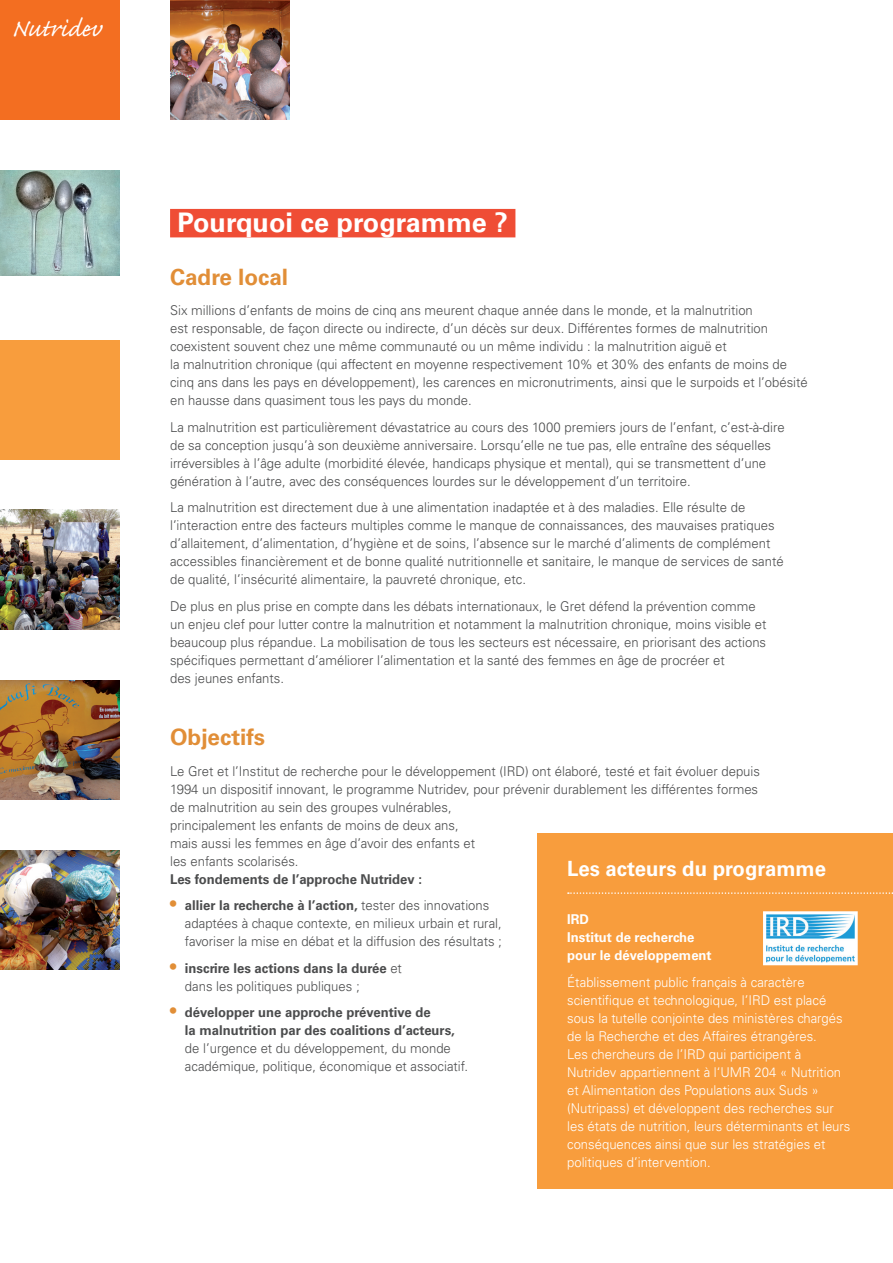
<style>
.page{position:relative;width:893px;height:1263px;background:#fff}
.page>*{position:absolute;margin:0;border:0;box-sizing:border-box;transform-origin:0 0}
.t1{font:31.5px "Caflisch Script Pro";letter-spacing:-.005em;color:#fff}
.t2{font:700 27px "Univers LT Std";color:#fff}
.t3{font:700 22.5px "Univers LT Std";color:#e18e37}
.t4{font:700 21px "Univers LT Std";color:#fff}
.t5{font:300 13.5px/18px "Univers LT Std";color:#4b4c4d}
.t6{font:300 13.5px/18px "Univers LT Std";color:#fff}
.t7{font:700 13.5px/18px "Univers LT Std";color:#4b4c4d}
.t8{font:700 13.5px/18px "Univers LT Std";color:#fff}
.s1{font-weight:700;font-size:18px;color:#e18e37}
.s2{font-weight:700}
.s3{font-size:18px;color:#e18e37}
.s4{font-weight:300}
</style>
<div class="page">
<div style="left:0;top:340px;width:119px;height:119px;background:#f89d3d"></div>
<img style="left:0;top:170px;width:119px;height:106px">
<img style="left:0;top:510px;width:119px;height:119px">
<img style="left:0;top:680px;width:119px;height:119px">
<div style="left:170px;top:209px;width:345px;height:28px;background:#ef4d35"></div>
<div style="left:538px;top:833px;width:355px;height:355px;background:#f89d3d"></div>
<svg style="left:568px;top:892px;width:325px;height:2px"></svg>
<img style="left:0;top:850px;width:119px;height:120px">
<img style="left:170px;top:0;width:119px;height:119px">
<div style="left:0;top:0;width:119px;height:120px;background:#f36e21"></div>
<svg style="left:763px;top:911px;width:95px;height:55px;background:#b5dbeb"></svg>
<h1 class="t1" style="left:12px;top:12px;width:91px">Nutridev</h1>
<h2 class="t2" style="left:178px;top:207px;width:332px">Pourquoi ce programme ?</h2>
<h3 class="t3" style="left:170px;top:264px;width:120px">Cadre local</h3>
<p class="t5" style="left:170px;top:302px;width:639px">Six millions d’enfants de moins de cinq ans meurent chaque année dans le monde, et la malnutrition<br>est responsable, de façon directe ou indirecte, d’un décès sur deux. Différentes formes de malnutrition coexistent souvent chez une même communauté ou un même individu : la malnutrition aiguë et<br>la malnutrition chronique (qui affectent en moyenne respectivement 10% et 30% des enfants de moins de cinq ans dans les pays en développement), les carences en micronutriments, ainsi que le surpoids et l’obésité en hausse dans quasiment tous les pays du monde.</p>
<p class="t5" style="left:170px;top:418px;width:616px">La malnutrition est particulièrement dévastatrice au cours des 1000 premiers jours de l’enfant, c’est-à-dire de sa conception jusqu’à son deuxième anniversaire. Lorsqu’elle ne tue pas, elle entraîne des séquelles irréversibles à l’âge adulte (morbidité élevée, handicaps physique et mental), qui se transmettent d’une génération à l’autre, avec des conséquences lourdes sur le développement d’un territoire.</p>
<p class="t5" style="left:170px;top:499px;width:615px">La malnutrition est directement due à une alimentation inadaptée et à des maladies. Elle résulte de l’interaction entre des facteurs multiples comme le manque de connaissances, des mauvaises pratiques d’allaitement, d’alimentation, d’hygiène et de soins, l’absence sur le marché d’aliments de complément accessibles financièrement et de bonne qualité nutritionnelle et sanitaire, le manque de services de santé de qualité, l’insécurité alimentaire, la pauvreté chronique, etc.</p>
<p class="t5" style="left:170px;top:597px;width:598px">De plus en plus prise en compte dans les débats internationaux, le Gret défend la prévention comme un enjeu clef pour lutter contre la malnutrition et notamment la malnutrition chronique, moins visible et beaucoup plus répandue. La mobilisation de tous les secteurs est nécessaire, en priorisant des actions spécifiques permettant d’améliorer l’alimentation et la santé des femmes en âge de procréer et<br>des jeunes enfants.</p>
<h3 class="t3" style="left:170px;top:724px;width:97px">Objectifs</h3>
<p class="t5" style="left:170px;top:762px;width:591px">Le Gret et l’Institut de recherche pour le développement (IRD) ont élaboré, testé et fait évoluer depuis 1994 un dispositif innovant, le programme Nutridev, pour prévenir durablement les différentes formes de malnutrition au sein des groupes vulnérables,<br>principalement les enfants de moins de deux ans,<br>mais aussi les femmes en âge d’avoir des enfants et<br>les enfants scolarisés.</p>
<p class="t7" style="left:170px;top:870px;width:253px">Les fondements de l’approche Nutridev :</p>
<p class="t5" style="left:185px;top:896px;width:318px;text-indent:-15px"><span class="s1">•</span> <span class="s2">allier la recherche à l’action,</span> tester des innovations adaptées à chaque contexte, en milieux urbain et rural, favoriser la mise en débat et la diffusion des résultats ;</p>
<p class="t7" style="left:185px;top:959px;width:219px;text-indent:-15px"><span class="s3">•</span> inscrire les actions dans la durée <span class="s4">et dans les politiques publiques ;</span></p>
<p class="t7" style="left:185px;top:1004px;width:271px;text-indent:-15px"><span class="s3">•</span> développer une approche préventive de<br>la malnutrition par des coalitions d’acteurs,</p>
<p class="t5" style="left:185px;top:1039px;width:285px">de l’urgence et du développement, du monde académique, politique, économique et associatif.</p>
<h3 class="t4" style="left:567px;top:857px;width:261px">Les acteurs du programme</h3>
<p class="t8" style="left:567px;top:910px;width:146px">IRD<br>Institut de recherche pour le développement</p>
<p class="t6" style="left:567px;top:973px;width:285px">Établissement public français à caractère scientifique et technologique, l’IRD est placé sous la tutelle conjointe des ministères chargés de la Recherche et des Affaires étrangères.<br>Les chercheurs de l’IRD qui participent à Nutridev appartiennent à l‘UMR 204 « Nutrition et Alimentation des Populations aux Suds » (Nutripass) et développent des recherches sur les états de nutrition, leurs déterminants et leurs conséquences ainsi que sur les stratégies et politiques d’intervention.</p>
</div>
